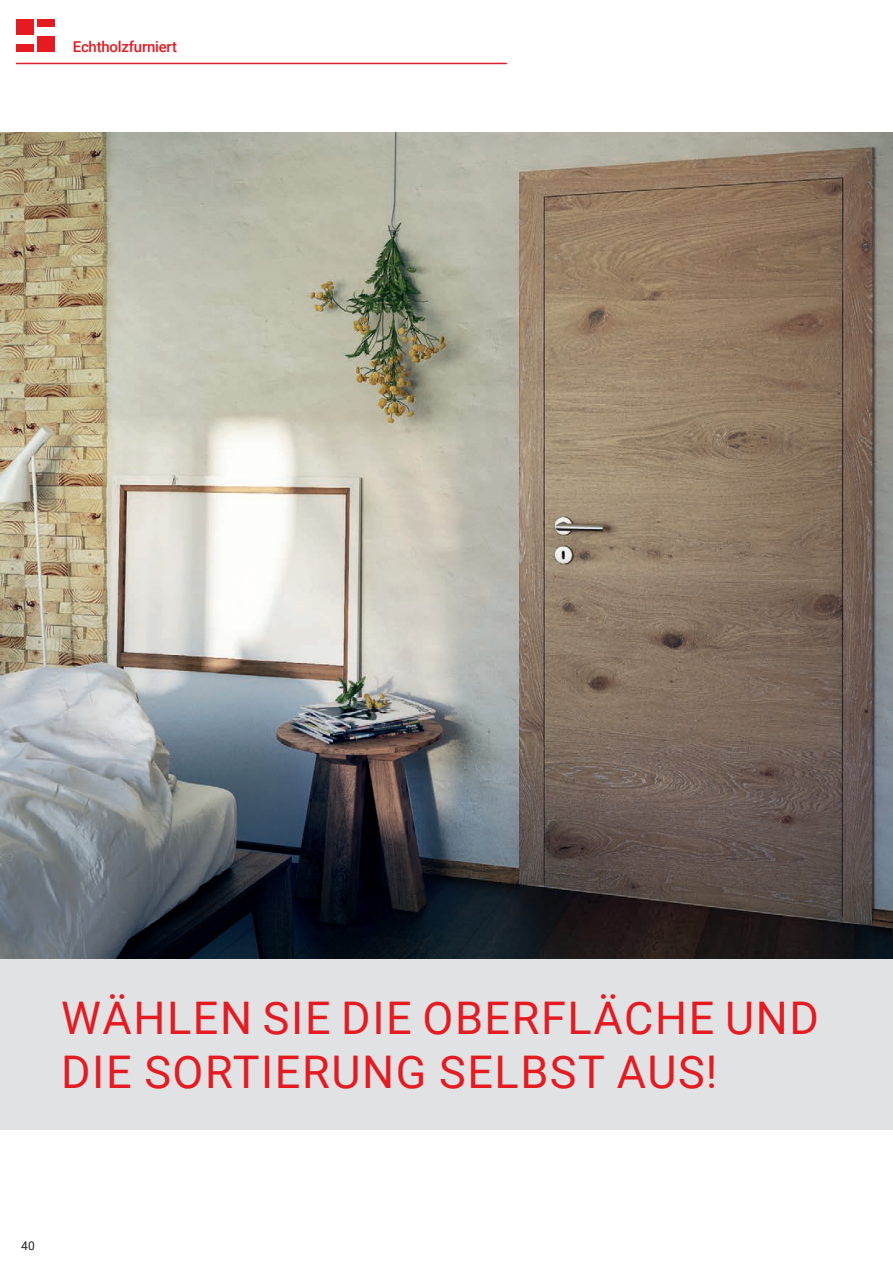
<style>
.page{position:relative;width:893px;height:1263px;background:#fff}
.page>*{position:absolute;margin:0;border:0;box-sizing:border-box;transform-origin:0 0}
.t1{font:45px/54px "Roboto";letter-spacing:.035em;color:#e51b21}
.t2{font:500 15px "Roboto";letter-spacing:-.015em;color:#e51b21}
.t3{font:12px "Roboto";color:#231f20}
</style>
<div class="page">
<img style="left:0;top:133px;width:893px;height:826px">
<div style="left:16px;top:19px;width:18px;height:16px;background:#e51b21"></div>
<div style="left:16px;top:45px;width:18px;height:7px;background:#e51b21"></div>
<div style="left:37px;top:36px;width:18px;height:16px;background:#e51b21"></div>
<div style="left:37px;top:19px;width:18px;height:7px;background:#e51b21"></div>
<hr style="left:16px;top:63px;width:491px;height:1px;background:#e41d2a">
<div style="left:0;top:959px;width:893px;height:170px;background:#e1e2e4"></div>
<p class="t2" style="left:73px;top:36px;width:106px">Echtholzfurniert</p>
<p class="t1" style="left:61px;top:989px;width:759px">WÄHLEN SIE DIE OBERFLÄCHE UND<br>DIE SORTIERUNG SELBST AUS!</p>
<p class="t3" style="left:21px;top:1237px;width:15px">40</p>
</div>
